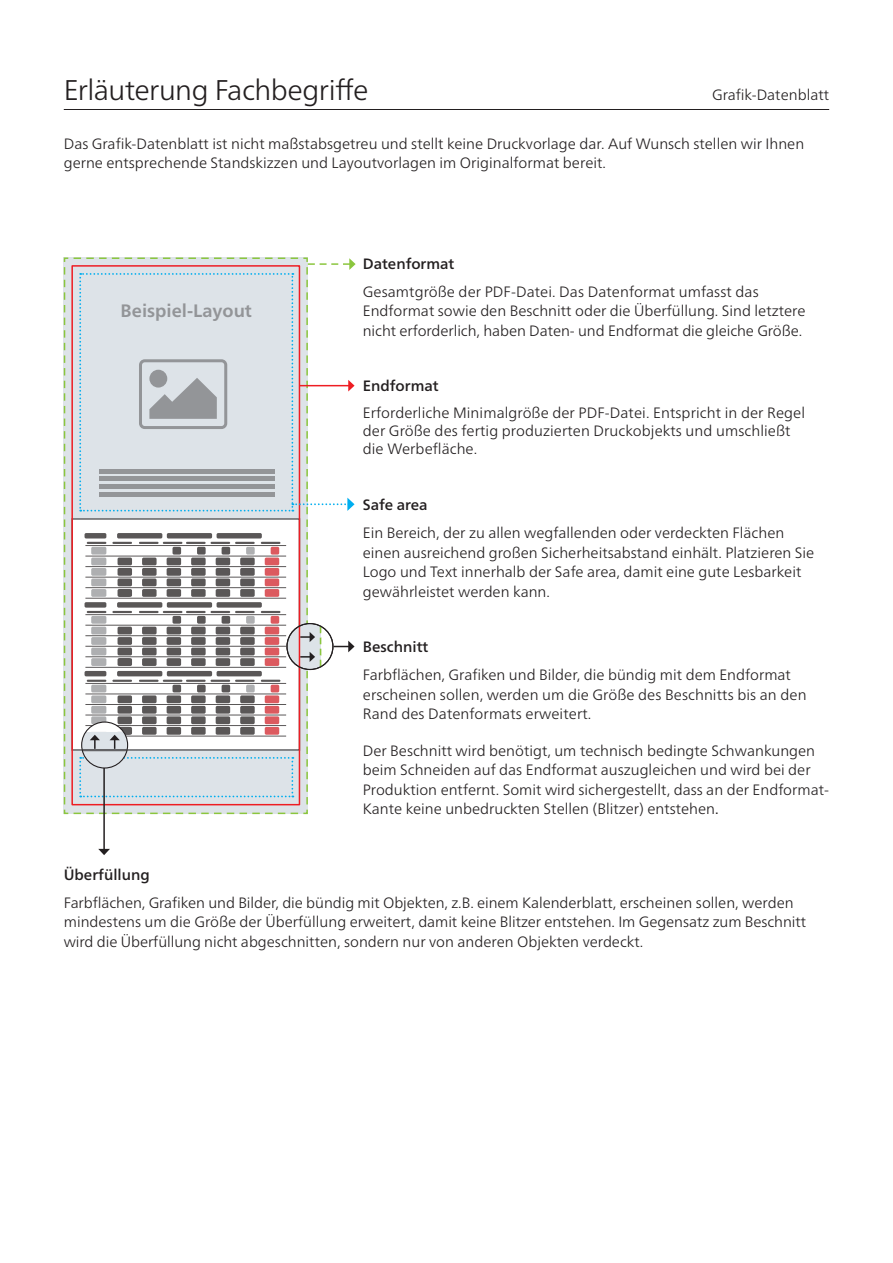
<style>
.page{position:relative;width:893px;height:1263px;background:#fff}
.page>*{position:absolute;margin:0;border:0;box-sizing:border-box;transform-origin:0 0}
.t1{font:300 28.5px "Frutiger Neue LT Pro";letter-spacing:-.02em;color:#231f20}
.t2{font:700 18px "Frutiger Neue LT Pro";color:#939598}
.t3{font:300 15px/19.5px "Frutiger Neue LT Pro";color:#231f20}
.t4{font:500 15px "Frutiger Neue LT Pro";color:#231f20}
.s1{font-weight:400}
</style>
<div class="page">
<hr style="left:64px;top:109px;width:765px;height:1px;background:#231f20">
<svg style="left:63px;top:257px;width:245px;height:558px;background:#d6d7ce"></svg>
<hr style="left:103px;top:768px;width:2px;height:81px;background:#231f20">
<svg style="left:98px;top:849px;width:12px;height:6px"></svg>
<svg style="left:71px;top:257px;width:285px;height:547px"></svg>
<div style="left:286px;top:623px;width:47px;height:47px;border:1px solid #231f20;border-radius:50%"></div>
<h1 class="t1" style="left:64px;top:78px;width:306px">Erläuterung Fachbegriffe</h1>
<p class="t3" style="left:712px;top:86px;width:119px">Grafik-Datenblatt</p>
<p class="t3" style="left:64px;top:134px;width:742px">Das Grafik-Datenblatt ist nicht maßstabsgetreu und stellt keine Druckvorlage dar. Auf Wunsch stellen wir Ihnen gerne entsprechende Standskizzen und Layoutvorlagen im Originalformat bereit.</p>
<p class="t2" style="left:121px;top:303px;width:133px">Beispiel-Layout</p>
<p class="t4" style="left:363px;top:256px;width:93px">Datenformat</p>
<p class="t3" style="left:363px;top:282px;width:444px">Gesamtgröße der PDF-Datei. Das Datenformat umfasst das<br>Endformat sowie den Beschnitt oder die Überfüllung. Sind letztere nicht erforderlich, haben Daten- und Endformat die gleiche Größe.</p>
<p class="t4" style="left:363px;top:378px;width:77px">Endformat</p>
<p class="t3" style="left:363px;top:404px;width:444px;line-height:18px">Erforderliche Minimalgröße der PDF-Datei. Entspricht in der Regel der Größe des fertig produzierten Druckobjekts und umschließt die Werbefläche.</p>
<p class="t4" style="left:363px;top:497px;width:66px">Safe area</p>
<p class="t3" style="left:363px;top:524px;width:453px">Ein Bereich, der zu allen wegfallenden oder verdeckten Flächen einen ausreichend großen Sicherheitsabstand einhält. Platzieren Sie Logo und Text innerhalb der Safe area, damit eine gute Lesbarkeit gewährleistet werden kann.</p>
<p class="t4" style="left:363px;top:639px;width:67px">Beschnitt</p>
<p class="t3" style="left:363px;top:665px;width:445px">Farbflächen, Grafiken und Bilder, die bündig mit dem Endformat erscheinen sollen, werden um die Größe des Beschnitts bis an den<br>Rand des Datenformats erweitert.</p>
<p class="t3" style="left:363px;top:741px;width:468px">Der Beschnitt wird benötigt, um technisch bedingte Schwankungen beim Schneiden auf das Endformat auszugleichen und wird bei der Produktion entfernt. Somit wird sichergestellt, dass an der Endformat-Kante keine unbedruckten Stellen (Blitzer) entstehen<span class="s1">.</span></p>
<p class="t4" style="left:64px;top:867px;width:87px">Überfüllung</p>
<p class="t3" style="left:64px;top:893px;width:744px">Farbflächen, Grafiken und Bilder, die bündig mit Objekten, z.B. einem Kalenderblatt, erscheinen sollen, werden mindestens um die Größe der Überfüllung erweitert, damit keine Blitzer entstehen. Im Gegensatz zum Beschnitt wird die Überfüllung nicht abgeschnitten, sondern nur von anderen Objekten verdeckt.</p>
</div>
